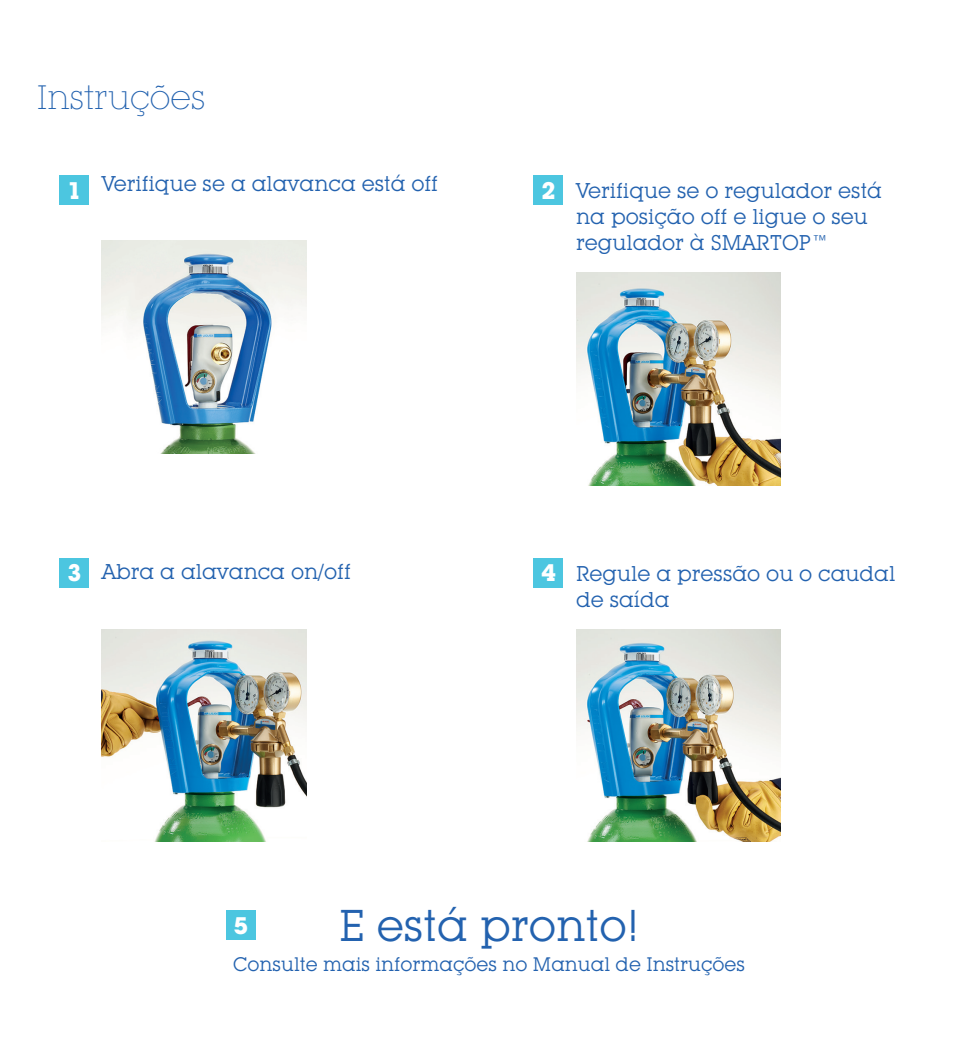
<style>
.page{position:relative;width:978px;height:1042px;background:#fff}
.page>*{position:absolute;margin:0;border:0;box-sizing:border-box;transform-origin:0 0}
.t1{font:43.75px "Lubalin Graph IT Cby BT";color:#2362af}
.t2{font:300 33.25px "Lubalin Graph IT Cby BT Xtra";color:#2362af}
.t3{font:700 23.62px "Lubalin Graph IT Cby BT";color:#fff}
.t4{font:21px/26.2px "Lubalin Graph IT Cby BT";color:#2362af}
.t5{font:19.25px "Lubalin Graph IT Cby BT";color:#2362af}
</style>
<div class="page">
<img style="left:102px;top:241px;width:204px;height:212px">
<img style="left:102px;top:629px;width:204px;height:212px">
<img style="left:576px;top:273px;width:204px;height:212px">
<img style="left:576px;top:629px;width:204px;height:212px">
<div style="left:60px;top:175px;width:29px;height:30px;background:#4cc6e0"></div>
<div style="left:60px;top:558px;width:29px;height:30px;background:#4cc6e0"></div>
<div style="left:226px;top:910px;width:29px;height:30px;background:#4cc6e0"></div>
<div style="left:533px;top:175px;width:30px;height:30px;background:#4cc6e0"></div>
<div style="left:533px;top:558px;width:30px;height:30px;background:#4cc6e0"></div>
<h2 class="t2" style="left:37px;top:77px;width:170px">Instruções</h2>
<p class="t3" style="left:67px;top:176px;width:16px">1</p>
<p class="t4" style="left:102px;top:171px;width:338px">Verifique se a alavanca está off</p>
<p class="t3" style="left:541px;top:176px;width:16px">2</p>
<p class="t4" style="left:576px;top:177px;width:307px">Verifique se o regulador está na posição off e ligue o seu regulador à SMARTOP™</p>
<p class="t3" style="left:67px;top:558px;width:16px">3</p>
<p class="t4" style="left:102px;top:558px;width:250px">Abra a alavanca on/off</p>
<p class="t4" style="left:576px;top:560px;width:320px">Regule a pressão ou o caudal de saída</p>
<p class="t3" style="left:541px;top:558px;width:16px">4</p>
<h1 class="t1" style="left:339px;top:899px;width:301px">E está pronto!</h1>
<p class="t5" style="left:233px;top:952px;width:513px">Consulte mais informações no Manual de Instruções</p>
<p class="t3" style="left:234px;top:911px;width:16px">5</p>
</div>
